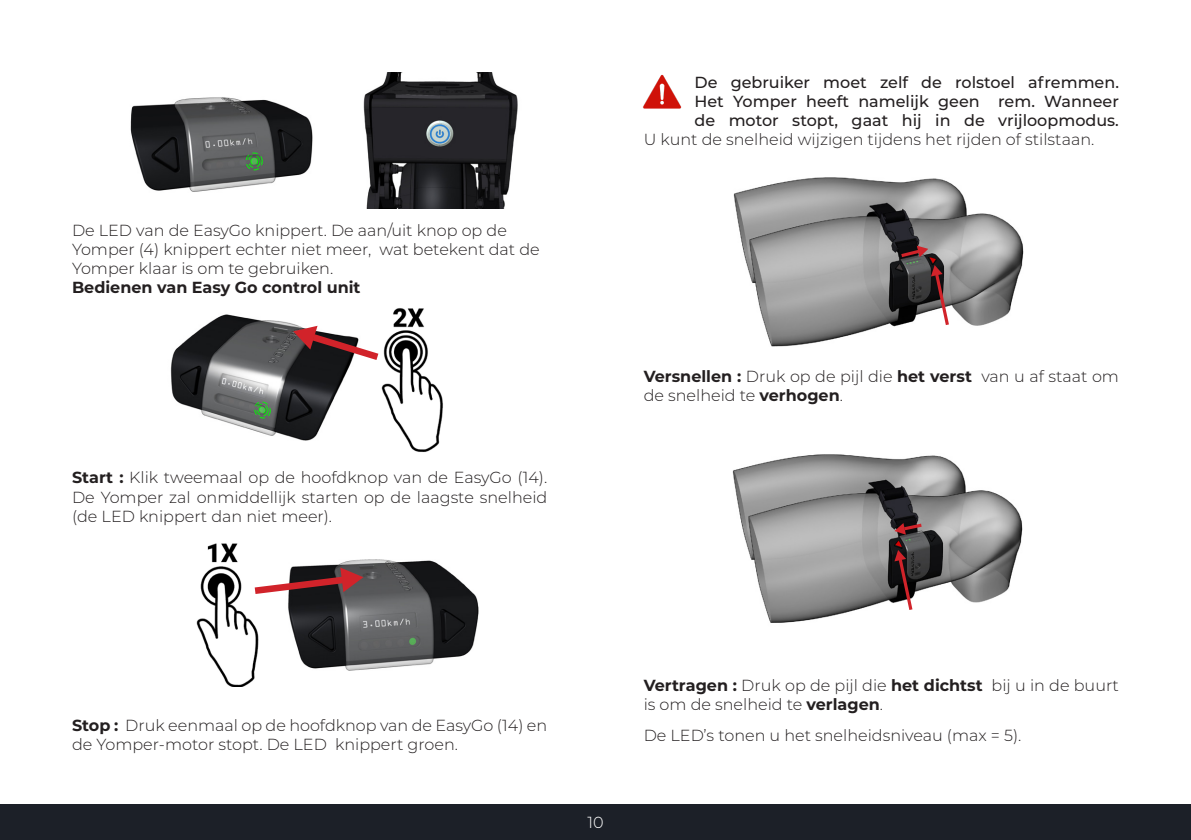
<style>
.page{position:relative;width:1191px;height:840px;background:#fff}
.page>*{position:absolute;margin:0;border:0;box-sizing:border-box;transform-origin:0 0}
.t1{font:300 16px/19.2px "Montserrat";color:#231f20}
.t2{font:500 16px "Montserrat";color:#231f20}
.t3{font:300 16px "Montserrat";color:#fff}
.s1{font-weight:700}
</style>
<div class="page">
<div style="left:0;top:803px;width:1191px;height:36px;background:#1c2028"></div>
<img style="left:130px;top:97px;width:183px;height:95px">
<img style="left:363px;top:72px;width:155px;height:136px">
<img style="left:170px;top:314px;width:180px;height:127px">
<img style="left:381px;top:308px;width:62px;height:144px">
<img style="left:288px;top:559px;width:190px;height:112px">
<img style="left:196px;top:543px;width:63px;height:143px">
<img style="left:732px;top:454px;width:290px;height:169px">
<img style="left:733px;top:177px;width:290px;height:170px">
<img style="left:643px;top:74px;width:39px;height:35px">
<svg style="left:293px;top:325px;width:92px;height:40px"></svg>
<svg style="left:248px;top:567px;width:115px;height:30px"></svg>
<svg style="left:898px;top:245px;width:30px;height:14px"></svg>
<svg style="left:894px;top:521px;width:31px;height:13px"></svg>
<svg style="left:931px;top:265px;width:20px;height:63px"></svg>
<svg style="left:894px;top:549px;width:20px;height:64px"></svg>
<p class="t1" style="left:72px;top:220px;width:469px">De LED van de EasyGo knippert. De aan/uit knop op de Yomper (4) knippert echter niet meer, wat betekent dat de Yomper klaar is om te gebruiken.<br><span class="s1">Bedienen van Easy Go control unit</span></p>
<p class="t1" style="left:72px;top:467px;width:477px;text-align:justify"><span class="s1">Start :</span> Klik tweemaal op de hoofdknop van de EasyGo (14).<br>De Yomper zal onmiddellijk starten op de laagste snelheid (de LED knippert dan niet meer).</p>
<p class="t2" style="left:694px;top:71px;width:426px">De gebruiker moet zelf de rolstoel afremmen.</p>
<p class="t2" style="left:694px;top:90px;width:426px">Het Yomper heeft namelijk geen rem. Wanneer</p>
<p class="t2" style="left:694px;top:109px;width:426px">de motor stopt, gaat hij in de vrijloopmodus.</p>
<p class="t1" style="left:643px;top:129px;width:452px">U kunt de snelheid wijzigen tijdens het rijden of stilstaan.</p>
<p class="t1" style="left:643px;top:366px;width:477px"><span class="s1">Versnellen :</span> Druk op de pijl die <span class="s1">het verst</span> van u af staat om de snelheid te <span class="s1">verhogen</span>.</p>
<p class="t1" style="left:72px;top:715px;width:477px"><span class="s1">Stop :</span> Druk eenmaal op de hoofdknop van de EasyGo (14) en de Yomper-motor stopt. De LED knippert groen.</p>
<p class="t3" style="left:587px;top:810px;width:18px">10</p>
<p class="t1" style="left:643px;top:675px;width:477px"><span class="s1">Vertragen :</span> Druk op de pijl die <span class="s1">het dichtst</span> bij u in de buurt is om de snelheid te <span class="s1">verlagen</span>.</p>
<p class="t1" style="left:643px;top:724px;width:379px">De LED’s tonen u het snelheidsniveau (max = 5).</p>
</div>
